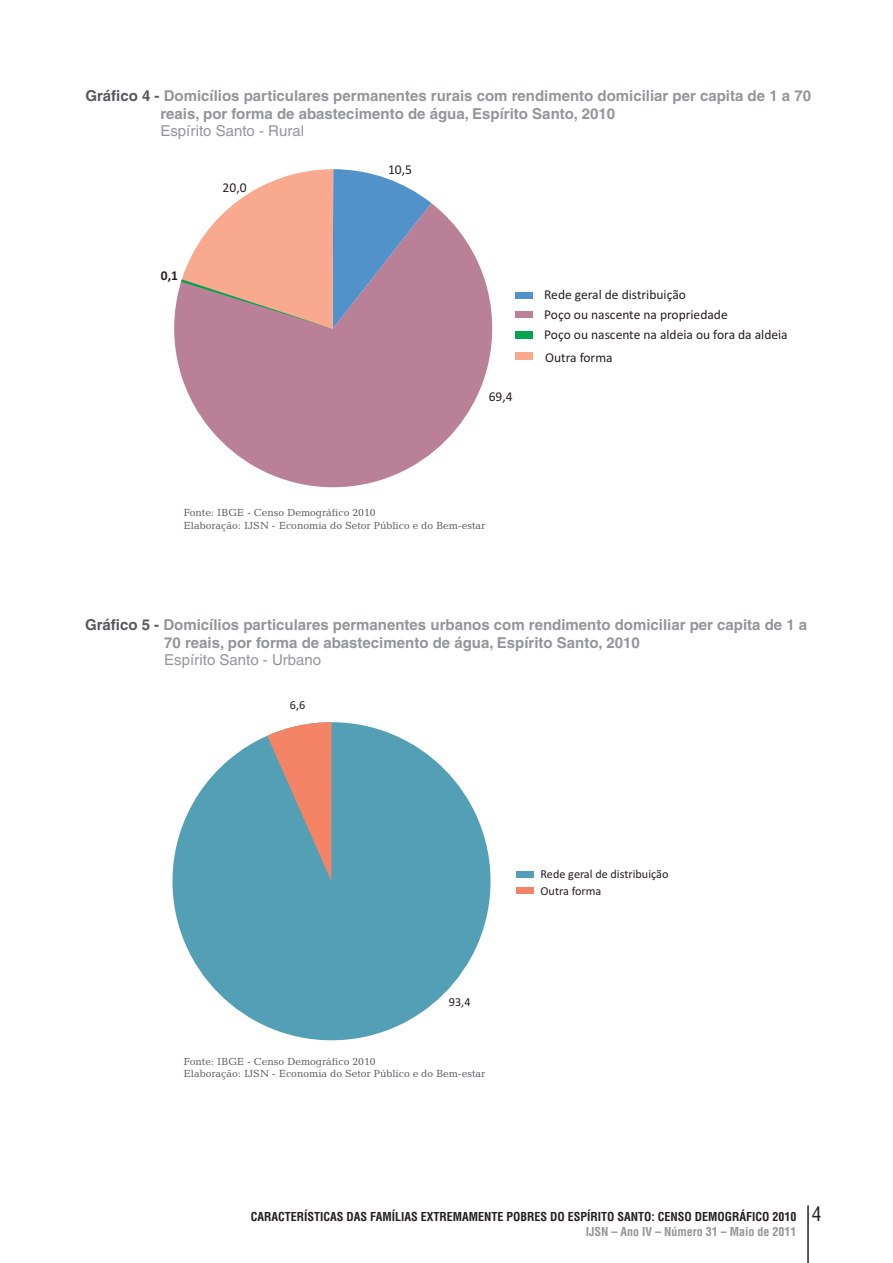
<style>
.page{position:relative;width:893px;height:1263px;background:#fff}
.page>*{position:absolute;margin:0;border:0;box-sizing:border-box;transform-origin:0 0}
.t1{font:700 15px/17.9px "Helvetica LT";color:#939598}
.t2{font:15px "Helvetica LT";color:#939598}
.t3{font:13.5px "Calibri";color:#231f20}
.t4{font:700 13.5px "Calibri";color:#231f20}
.t5{font:12.15px/16.8px "Calibri";color:#231f20}
.t6{font:700 condensed 12px "Helvetica LT";color:#231f20}
.t7{font:700 condensed 12px "Helvetica LT";color:#939598}
.t8{font:10.5px/12.6px "Candida BT";color:#57585a}
.s1{color:#57585a}
.s2{font-weight:400;font-size:19.5px}
</style>
<div class="page">
<hr style="left:808px;top:1205px;width:1px;height:58px;background:#231f20">
<svg style="left:174px;top:203px;width:318px;height:284px;fill:#ba8097"></svg>
<svg style="left:181px;top:169px;width:250px;height:160px;background:#c8a7ac"></svg>
<div style="left:516px;top:292px;width:17px;height:7px;background:#5292ca"></div>
<div style="left:516px;top:332px;width:17px;height:7px;background:#00a54f"></div>
<div style="left:516px;top:311px;width:17px;height:7px;background:#ba8097"></div>
<div style="left:516px;top:352px;width:17px;height:8px;background:#f8a98e"></div>
<svg style="left:172px;top:722px;width:319px;height:318px;fill:#529fb6"></svg>
<svg style="left:267px;top:722px;width:64px;height:159px;background:#a8948f"></svg>
<div style="left:517px;top:871px;width:17px;height:7px;background:#529fb6"></div>
<div style="left:517px;top:887px;width:17px;height:7px;background:#f48465"></div>
<p class="t1" style="left:160px;top:88px;width:652px;text-indent:-75px"><span class="s1">Gráfico 4 -</span> Domicílios particulares permanentes rurais com rendimento domiciliar per capita de 1 a 70 reais, por forma de abastecimento de água, Espírito Santo, 2010</p>
<p class="t2" style="left:160px;top:125px;width:145px">Espírito Santo - Rural</p>
<p class="t3" style="left:388px;top:164px;width:25px">10,5</p>
<p class="t4" style="left:161px;top:270px;width:19px">0,1</p>
<p class="t3" style="left:223px;top:182px;width:25px">20,0</p>
<p class="t3" style="left:489px;top:391px;width:25px">69,4</p>
<p class="t3" style="left:544px;top:289px;width:143px">Rede geral de distribuição</p>
<p class="t3" style="left:544px;top:329px;width:245px">Poço ou nascente na aldeia ou fora da aldeia</p>
<p class="t3" style="left:544px;top:308px;width:185px">Poço ou nascente na propriedade</p>
<p class="t3" style="left:545px;top:351px;width:69px">Outra forma</p>
<p class="t8" style="left:184px;top:507px;width:303px">Fonte: IBGE - Censo Demográfico 2010<br>Elaboração: IJSN - Economia do Setor Público e do Bem-estar</p>
<p class="t1" style="left:164px;top:617px;width:644px;text-indent:-79px"><span class="s1">Gráfico 5 -</span> Domicílios particulares permanentes urbanos com rendimento domiciliar per capita de 1 a<br>70 reais, por forma de abastecimento de água, Espírito Santo, 2010</p>
<p class="t2" style="left:164px;top:653px;width:158px">Espírito Santo - Urbano</p>
<p class="t5" style="left:290px;top:698px;width:17px">6,6</p>
<p class="t5" style="left:449px;top:994px;width:23px">93,4</p>
<p class="t8" style="left:184px;top:1056px;width:303px">Fonte: IBGE - Censo Demográfico 2010<br>Elaboração: IJSN - Economia do Setor Público e do Bem-estar</p>
<p class="t5" style="left:541px;top:866px;width:129px">Rede geral de distribuição<br>Outra forma</p>
<p class="t6" style="left:251px;top:1211px;width:572px">CARACTERÍSTICAS DAS FAMÍLIAS EXTREMAMENTE POBRES DO ESPÍRITO SANTO: CENSO DEMOGRÁFICO 2010 <span class="s2">4</span></p>
<p class="t7" style="left:586px;top:1227px;width:212px">IJSN – Ano IV – Número 31 – Maio de 2011</p>
</div>
